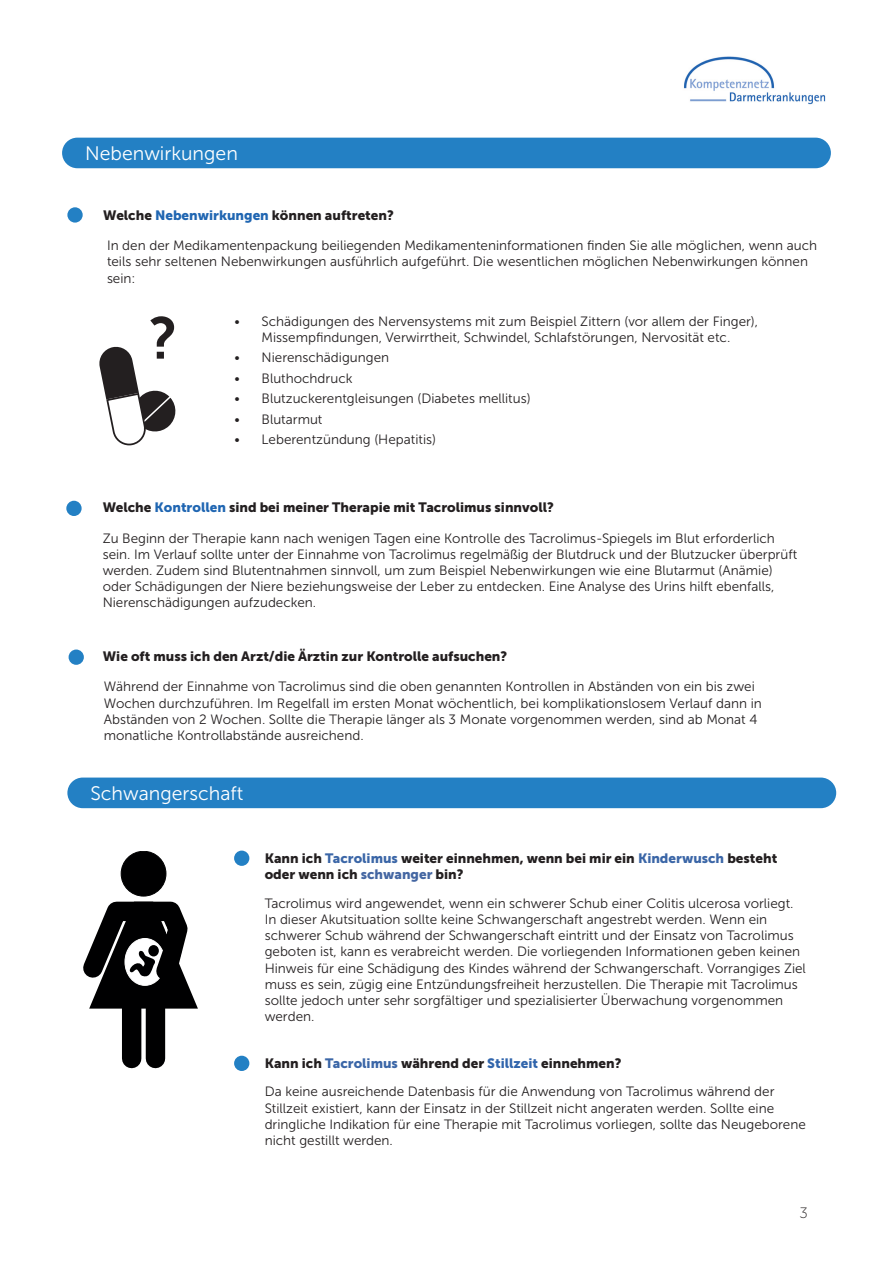
<style>
.page{position:relative;width:893px;height:1263px;background:#fff}
.page>*{position:absolute;margin:0;border:0;box-sizing:border-box;transform-origin:0 0}
.t1{font:58.5px "Museo Sans 700";color:#231f20}
.t2{font:19.5px "Museo Sans 300";color:#fff}
.t3{font:15px "Museo Sans 100";color:#231f20}
.t4{font:13.5px/16.2px "Museo Sans 300";color:#231f20}
.t5{font:13.5px/16.2px "Museo Sans 900";color:#231f20}
.s1{color:#2066b2}
.s2{color:#3b66a7}
.s3{color:#4466a2}
.s4{color:#3165ac}
</style>
<div class="page">
<img style="left:684px;top:56px;width:142px;height:49px">
<div style="left:66px;top:501px;width:16px;height:15px;background:#2380c4;border-radius:50%"></div>
<div style="left:67px;top:777px;width:769px;height:31px;background:#2380c4;border-radius:15px"></div>
<div style="left:122px;top:971px;width:19px;height:87px;background:#000001"></div>
<div style="left:146px;top:971px;width:19px;height:87px;background:#000001"></div>
<div style="left:121px;top:851px;width:45px;height:45px;background:#000001;border-radius:50%"></div>
<div style="left:121px;top:851px;width:45px;height:45px;border:1px solid #000001;border-radius:50%"></div>
<svg style="left:83px;top:892px;width:115px;height:116px"></svg>
<div style="left:234px;top:850px;width:15px;height:16px;background:#2380c4;border-radius:50%"></div>
<div style="left:234px;top:1056px;width:15px;height:15px;background:#2380c4;border-radius:50%"></div>
<div style="left:62px;top:138px;width:769px;height:30px;background:#2380c4;border-radius:15px"></div>
<div style="left:67px;top:207px;width:16px;height:16px;background:#2380c4;border-radius:50%"></div>
<svg style="left:99px;top:346px;width:77px;height:99px"></svg>
<div style="left:69px;top:649px;width:15px;height:16px;background:#2380c4;border-radius:50%"></div>
<p class="t2" style="left:85px;top:143px;width:154px">Nebenwirkungen</p>
<p class="t5" style="left:103px;top:207px;width:292px">Welche <span class="s1">Nebenwirkungen</span> können auftreten?</p>
<p class="t4" style="left:107px;top:238px;width:712px">In den der Medikamentenpackung beiliegenden Medikamenteninformationen finden Sie alle möglichen, wenn auch</p>
<p class="t4" style="left:107px;top:254px;width:703px">teils sehr seltenen Nebenwirkungen ausführlich aufgeführt. Die wesentlichen möglichen Nebenwirkungen können</p>
<p class="t4" style="left:107px;top:270px;width:30px">sein:</p>
<p class="t1" style="left:149px;top:306px;width:30px">?</p>
<p class="t4" style="left:235px;top:313px;width:525px;text-align:center">• Schädigungen des Nervensystems mit zum Beispiel Zittern (vor allem der Finger),<br>Missempfindungen, Verwirrtheit, Schwindel, Schlafstörungen, Nervosität etc.</p>
<p class="t4" style="left:235px;top:350px;width:156px">• Nierenschädigungen</p>
<p class="t4" style="left:235px;top:370px;width:119px">• Bluthochdruck</p>
<p class="t4" style="left:235px;top:391px;width:298px">• Blutzuckerentgleisungen (Diabetes mellitus)</p>
<p class="t4" style="left:235px;top:411px;width:89px">• Blutarmut</p>
<p class="t4" style="left:235px;top:432px;width:203px">• Leberentzündung (Hepatitis)</p>
<p class="t5" style="left:103px;top:499px;width:453px">Welche <span class="s1">Kontrollen</span> sind bei meiner Therapie mit Tacrolimus sinnvoll?</p>
<p class="t4" style="left:103px;top:530px;width:696px">Zu Beginn der Therapie kann nach wenigen Tagen eine Kontrolle des Tacrolimus-Spiegels im Blut erforderlich sein. Im Verlauf sollte unter der Einnahme von Tacrolimus regelmäßig der Blutdruck und der Blutzucker überprüft werden. Zudem sind Blutentnahmen sinnvoll, um zum Beispiel Nebenwirkungen wie eine Blutarmut (Anämie) oder Schädigungen der Niere beziehungsweise der Leber zu entdecken. Eine Analyse des Urins hilft ebenfalls, Nierenschädigungen aufzudecken.</p>
<p class="t5" style="left:103px;top:648px;width:406px">Wie oft muss ich den Arzt/die Ärztin zur Kontrolle aufsuchen?</p>
<p class="t4" style="left:104px;top:679px;width:660px">Während der Einnahme von Tacrolimus sind die oben genannten Kontrollen in Abständen von ein bis zwei Wochen durchzuführen. Im Regelfall im ersten Monat wöchentlich, bei komplikationslosem Verlauf dann in Abständen von 2 Wochen. Sollte die Therapie länger als 3 Monate vorgenommen werden, sind ab Monat 4 monatliche Kontrollabstände ausreichend.</p>
<p class="t2" style="left:90px;top:783px;width:154px">Schwangerschaft</p>
<p class="t5" style="left:265px;top:850px;width:514px">Kann ich <span class="s2">Tacrolimus</span> weiter einnehmen, wenn bei mir ein <span class="s2">Kinderwusch</span> besteht oder wenn ich <span class="s3">schwanger</span> bin?</p>
<p class="t4" style="left:265px;top:895px;width:530px">Tacrolimus wird angewendet, wenn ein schwerer Schub einer Colitis ulcerosa vorliegt.</p>
<p class="t4" style="left:265px;top:911px;width:543px">In dieser Akutsituation sollte keine Schwangerschaft angestrebt werden. Wenn ein schwerer Schub während der Schwangerschaft eintritt und der Einsatz von Tacrolimus geboten ist, kann es verabreicht werden. Die vorliegenden Informationen geben keinen Hinweis für eine Schädigung des Kindes während der Schwangerschaft. Vorrangiges Ziel muss es sein, zügig eine Entzündungsfreiheit herzustellen. Die Therapie mit Tacrolimus sollte jedoch unter sehr sorgfältiger und spezialisierter Überwachung vorgenommen werden.</p>
<p class="t5" style="left:265px;top:1055px;width:358px">Kann ich <span class="s2">Tacrolimus</span> während der <span class="s4">Stillzeit</span> einnehmen?</p>
<p class="t4" style="left:265px;top:1084px;width:543px">Da keine ausreichende Datenbasis für die Anwendung von Tacrolimus während der Stillzeit existiert, kann der Einsatz in der Stillzeit nicht angeraten werden. Sollte eine dringliche Indikation für eine Therapie mit Tacrolimus vorliegen, sollte das Neugeborene nicht gestillt werden.</p>
<p class="t3" style="left:800px;top:1205px;width:10px">3</p>
</div>
